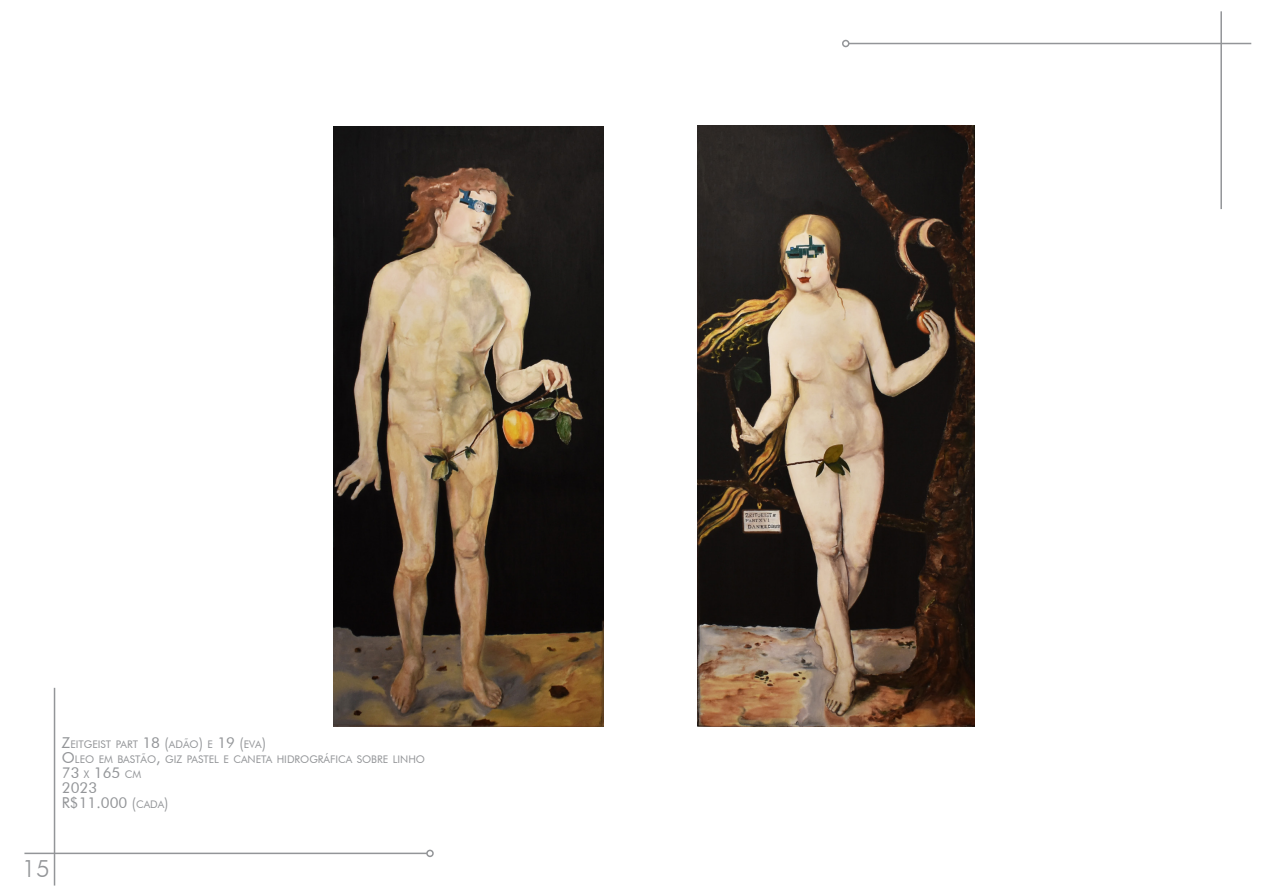
<style>
.page{position:relative;width:1263px;height:893px;background:#fff}
.page>*{position:absolute;margin:0;border:0;box-sizing:border-box;transform-origin:0 0}
.t1{font:300 24px "Futura BT";color:#939598}
.t2{font:15px "Futura BT";color:#939598}
.t3{font:10.5px "Futura BT";color:#939598}
.s1{font-size:15px}
.s2{font-size:10.5px}
</style>
<div class="page">
<hr style="left:24px;top:853px;width:403px;height:1px;background:#939598">
<div style="left:426px;top:850px;width:8px;height:7px;border:2px solid #939598;border-radius:50%"></div>
<hr style="left:54px;top:688px;width:1px;height:197px;background:#939598">
<hr style="left:849px;top:43px;width:402px;height:1px;background:#939598">
<div style="left:842px;top:40px;width:7px;height:7px;border:2px solid #939598;border-radius:50%"></div>
<hr style="left:1220px;top:11px;width:2px;height:198px;background:#939598">
<img style="left:333px;top:126px;width:270px;height:600px">
<img style="left:698px;top:126px;width:276px;height:601px">
<p class="t3" style="left:62px;top:738px;width:206px"><span class="s1">Z</span>EITGEIST PART <span class="s1">18 (</span>ADÃO<span class="s1">)</span> E <span class="s1">19 (</span>EVA<span class="s1">)</span></p>
<p class="t3" style="left:62px;top:753px;width:364px"><span class="s1">O</span>LEO EM BASTÃO<span class="s1">,</span> GIZ PASTEL E CANETA HIDROGRÁFICA SOBRE LINHO</p>
<p class="t2" style="left:62px;top:764px;width:81px">73 <span class="s2">X</span> 165 <span class="s2">CM</span></p>
<p class="t2" style="left:62px;top:779px;width:37px">2023</p>
<p class="t2" style="left:62px;top:794px;width:108px">R$11.000 (<span class="s2">CADA</span>)</p>
<h1 class="t1" style="left:22px;top:854px;width:29px">15</h1>
</div>
